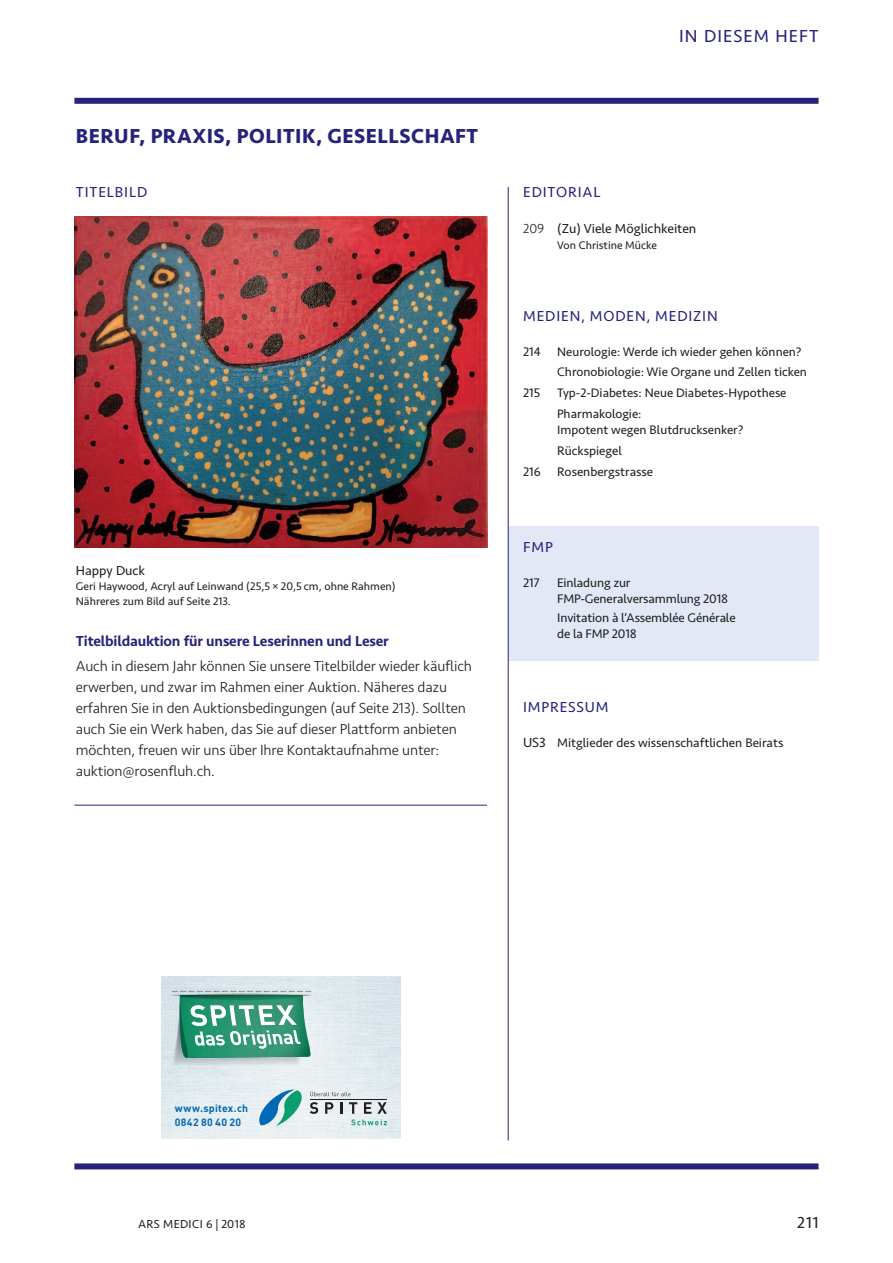
<style>
.page{position:relative;width:893px;height:1263px;background:#fff}
.page>*{position:absolute;margin:0;border:0;box-sizing:border-box;transform-origin:0 0}
.t1{font:700 21px "Seravek";letter-spacing:.025em;color:#26237b}
.t2{font:18px "Seravek";letter-spacing:.06em;color:#26237b}
.t3{font:16.5px "Seravek";color:#231f20}
.t4{font:300 15px/21px "Seravek";letter-spacing:-.01em;color:#231f20}
.t5{font:15px "Seravek";letter-spacing:.06em;color:#26237b}
.t6{font:500 15px "Seravek";letter-spacing:-.01em;color:#26237b}
.t7{font:13.5px "Seravek";color:#231f20}
.t8{font:12.9px/16.5px "Seravek";letter-spacing:-.005em;color:#231f20}
.t9{font:12.75px/20.7px "Seravek";color:#231f20}
.t10{font:12px "Seravek";letter-spacing:.025em;color:#231f20}
.t11{font:11.4px/15px "Seravek";color:#231f20}
.t12{font:700 10.5px/13.5px "DIN Pro";letter-spacing:.03em;color:#0168b5}
.s1{font-weight:300}
.s2{font-size:13.8px}
</style>
<div class="page">
<div style="left:508px;top:526px;width:311px;height:134px;background:#e2e8f5"></div>
<hr style="left:508px;top:187px;width:1px;height:953px;background:#26237b">
<div style="left:74px;top:98px;width:745px;height:6px;background:#26237b"></div>
<div style="left:74px;top:1163px;width:745px;height:6px;background:#26237b"></div>
<img style="left:74px;top:217px;width:413px;height:331px">
<hr style="left:74px;top:805px;width:413px;height:1px;background:#26237b">
<div style="left:162px;top:975px;width:241px;height:165px;background:linear-gradient(to bottom,#d6e1e8,#e1ebf0)"></div>
<img style="left:162px;top:977px;width:238px;height:161px">
<svg style="left:170px;top:985px;width:143px;height:6px"></svg>
<svg style="left:171px;top:985px;width:141px;height:6px"></svg>
<svg style="left:172px;top:985px;width:139px;height:6px"></svg>
<svg style="left:173px;top:985px;width:137px;height:11px"></svg>
<svg style="left:175px;top:985px;width:133px;height:11px"></svg>
<svg style="left:178px;top:985px;width:128px;height:11px"></svg>
<svg style="left:180px;top:985px;width:123px;height:6px"></svg>
<svg style="left:168px;top:991px;width:147px;height:76px;background:#75b3a0"></svg>
<svg style="left:259px;top:1090px;width:128px;height:36px;background:#afcace"></svg>
<h1 class="t1" style="left:76px;top:119px;width:404px">BERUF, PRAXIS, POLITIK, GESELLSCHAFT</h1>
<p class="t5" style="left:76px;top:180px;width:73px">TITELBILD</p>
<p class="t7" style="left:76px;top:560px;width:71px">Happy Duck</p>
<p class="t11" style="left:76px;top:579px;width:321px">Geri Haywood, Acryl auf Leinwand (25,5 × 20,5 cm, ohne Rahmen)<br>Nähreres zum Bild auf Seite 213.</p>
<p class="t6" style="left:76px;top:631px;width:314px">Titelbildauktion für unsere Leserinnen und Leser</p>
<p class="t4" style="left:76px;top:656px;width:398px">Auch in diesem Jahr können Sie unsere Titelbilder wieder käuflich erwerben, und zwar im Rahmen einer Auktion. Näheres dazu erfahren Sie in den Auktionsbedingungen (auf Seite 213). Sollten auch Sie ein Werk haben, das Sie auf dieser Plattform anbieten möchten, freuen wir uns über Ihre Kontaktaufnahme unter: auktion@rosenfluh.ch.</p>
<p class="t2" style="left:679px;top:22px;width:141px">IN DIESEM HEFT</p>
<p class="t5" style="left:523px;top:180px;width:79px">EDITORIAL</p>
<p class="t7" style="left:523px;top:218px;width:175px"><span class="s1">209</span> (Zu) Viele Möglichkeiten</p>
<p class="t11" style="left:557px;top:238px;width:101px">Von Christine Mücke</p>
<p class="t5" style="left:523px;top:305px;width:196px">MEDIEN, MODEN, MEDIZIN</p>
<p class="t8" style="left:523px;top:343px;width:19px">214</p>
<p class="t9" style="left:557px;top:341px;width:251px">Neurologie: Werde ich wieder gehen können?<br>Chronobiologie: Wie Organe und Zellen ticken</p>
<p class="t8" style="left:523px;top:385px;width:19px">215</p>
<p class="t9" style="left:557px;top:382px;width:231px">Typ-2-Diabetes: Neue Diabetes-Hypothese<br>Pharmakologie:</p>
<p class="t9" style="left:557px;top:420px;width:188px">Impotent wegen Blutdrucksenker?</p>
<p class="t8" style="left:557px;top:443px;width:66px">Rückspiegel</p>
<p class="t8" style="left:523px;top:463px;width:19px">216</p>
<p class="t8" style="left:557px;top:463px;width:97px">Rosenbergstrasse</p>
<p class="t5" style="left:523px;top:536px;width:31px">FMP</p>
<p class="t8" style="left:523px;top:574px;width:18px">217</p>
<p class="t8" style="left:557px;top:574px;width:172px">Einladung zur<br>FMP-Generalversammlung 2018</p>
<p class="t8" style="left:557px;top:609px;width:180px">Invitation à l’Assemblée Générale de la FMP 2018</p>
<p class="t5" style="left:523px;top:696px;width:87px">IMPRESSUM</p>
<p class="t8" style="left:523px;top:734px;width:262px"><span class="s2">US3</span> Mitglieder des wissenschaftlichen Beirats</p>
<p class="t12" style="left:175px;top:1103px;width:75px">www.spitex.ch<br>0842 80 40 20</p>
<p class="t10" style="left:138px;top:1214px;width:109px">ARS MEDICI 6 | 2018</p>
<p class="t3" style="left:797px;top:1209px;width:23px">211</p>
</div>
